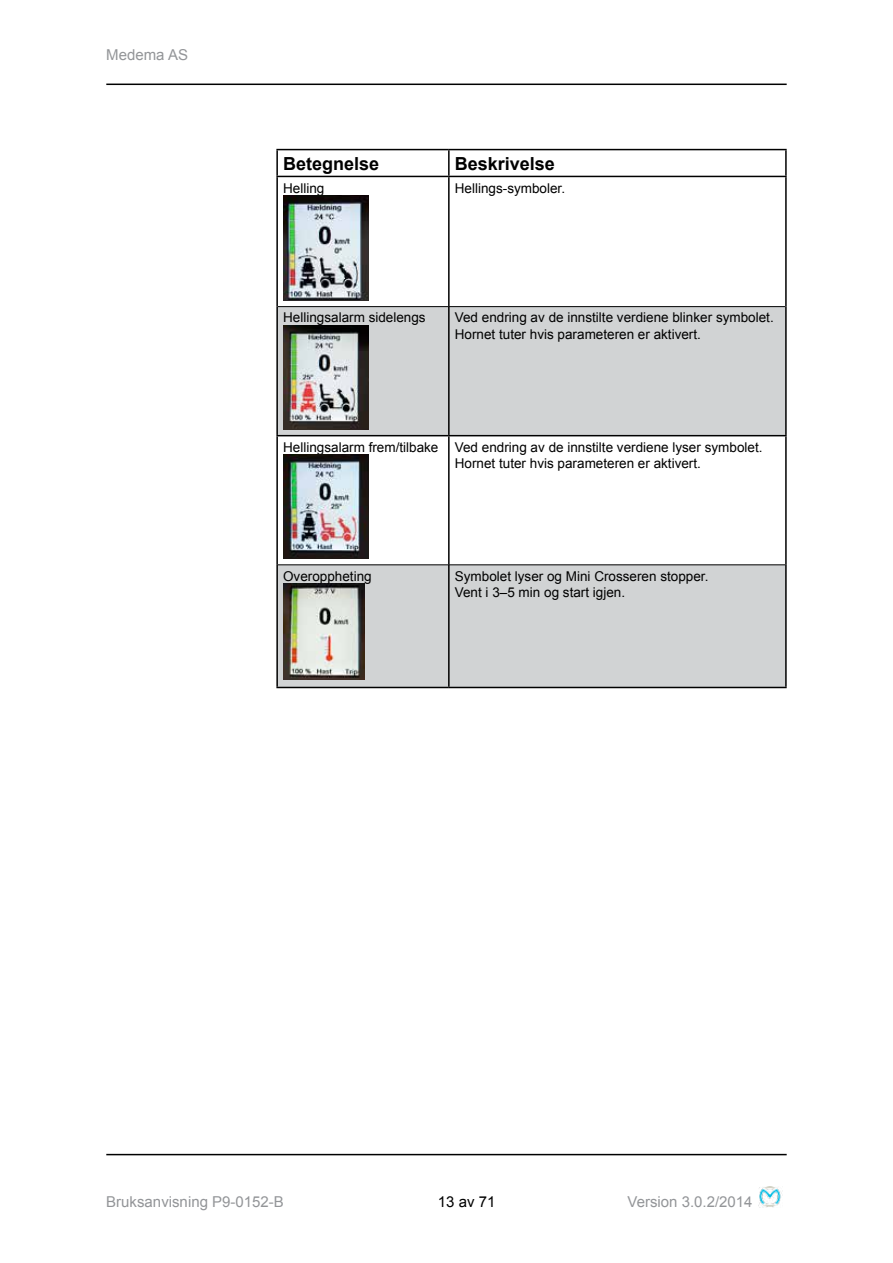
<style>
.page{position:relative;width:893px;height:1263px;background:#fff}
.page>*{position:absolute;margin:0;border:0;box-sizing:border-box;transform-origin:0 0}
.t1{font:700 18px "Arial";color:#000}
.t2{font:15px "Arial";color:#939598}
.t3{font:15px "Arial";color:#000}
.t4{font:13.5px/16.2px "Arial";color:#000}
</style>
<div class="page">
<hr style="left:106px;top:84px;width:681px;height:1px;background:#000">
<hr style="left:106px;top:1154px;width:681px;height:1px;background:#000">
<img style="left:758px;top:1186px;width:24px;height:21px">
<svg style="left:278px;top:307px;width:507px;height:380px;fill:#d1d3d4"></svg>
<hr style="left:276px;top:149px;width:173px;height:1px;background:#000">
<hr style="left:276px;top:150px;width:2px;height:26px;background:#000">
<hr style="left:449px;top:149px;width:338px;height:1px;background:#000">
<hr style="left:448px;top:150px;width:2px;height:26px;background:#000">
<hr style="left:785px;top:150px;width:2px;height:26px;background:#000">
<hr style="left:276px;top:176px;width:173px;height:1px;background:#000">
<hr style="left:276px;top:177px;width:2px;height:130px;background:#000">
<hr style="left:449px;top:176px;width:338px;height:1px;background:#000">
<hr style="left:448px;top:177px;width:2px;height:129px;background:#000">
<hr style="left:785px;top:177px;width:2px;height:130px;background:#000">
<hr style="left:276px;top:307px;width:2px;height:128px;background:#000">
<hr style="left:448px;top:307px;width:2px;height:128px;background:#000">
<hr style="left:785px;top:307px;width:2px;height:128px;background:#000">
<hr style="left:276px;top:435px;width:173px;height:1px;background:#000">
<hr style="left:276px;top:436px;width:2px;height:129px;background:#000">
<hr style="left:449px;top:435px;width:338px;height:1px;background:#000">
<hr style="left:448px;top:436px;width:2px;height:129px;background:#000">
<hr style="left:785px;top:436px;width:2px;height:129px;background:#000">
<hr style="left:276px;top:565px;width:2px;height:122px;background:#000">
<hr style="left:448px;top:565px;width:2px;height:122px;background:#000">
<hr style="left:785px;top:565px;width:2px;height:122px;background:#000">
<hr style="left:276px;top:687px;width:173px;height:1px;background:#000">
<hr style="left:449px;top:687px;width:338px;height:1px;background:#000">
<hr style="left:278px;top:306px;width:171px;height:1px;background:#000">
<hr style="left:449px;top:306px;width:336px;height:1px;background:#000">
<hr style="left:278px;top:565px;width:171px;height:1px;background:#000">
<hr style="left:449px;top:565px;width:336px;height:1px;background:#000">
<img style="left:283px;top:196px;width:85px;height:105px">
<img style="left:283px;top:325px;width:85px;height:105px">
<img style="left:283px;top:454px;width:85px;height:105px">
<img style="left:283px;top:583px;width:81px;height:97px">
<p class="t2" style="left:106px;top:44px;width:83px">Medema AS</p>
<h1 class="t1" style="left:283px;top:152px;width:98px">Betegnelse</h1>
<h1 class="t1" style="left:455px;top:152px;width:102px">Beskrivelse</h1>
<p class="t4" style="left:283px;top:180px;width:43px">Helling</p>
<p class="t4" style="left:455px;top:180px;width:112px">Hellings-symboler.</p>
<p class="t4" style="left:283px;top:310px;width:144px">Hellingsalarm sidelengs</p>
<p class="t4" style="left:455px;top:310px;width:320px">Ved endring av de innstilte verdiene blinker symbolet.<br>Hornet tuter hvis parameteren er aktivert.</p>
<p class="t4" style="left:455px;top:439px;width:309px;text-indent:-172px">Hellingsalarm frem/tilbake Ved endring av de innstilte verdiene lyser symbolet.<br>Hornet tuter hvis parameteren er aktivert.</p>
<p class="t4" style="left:283px;top:568px;width:90px">Overoppheting</p>
<p class="t4" style="left:455px;top:568px;width:255px">Symbolet lyser og Mini Crosseren stopper.<br>Vent i 3–5 min og start igjen.</p>
<p class="t2" style="left:106px;top:1192px;width:179px">Bruksanvisning P9-0152-B</p>
<p class="t3" style="left:438px;top:1192px;width:59px">13 av 71</p>
<p class="t2" style="left:628px;top:1192px;width:127px">Version 3.0.2/2014</p>
</div>
